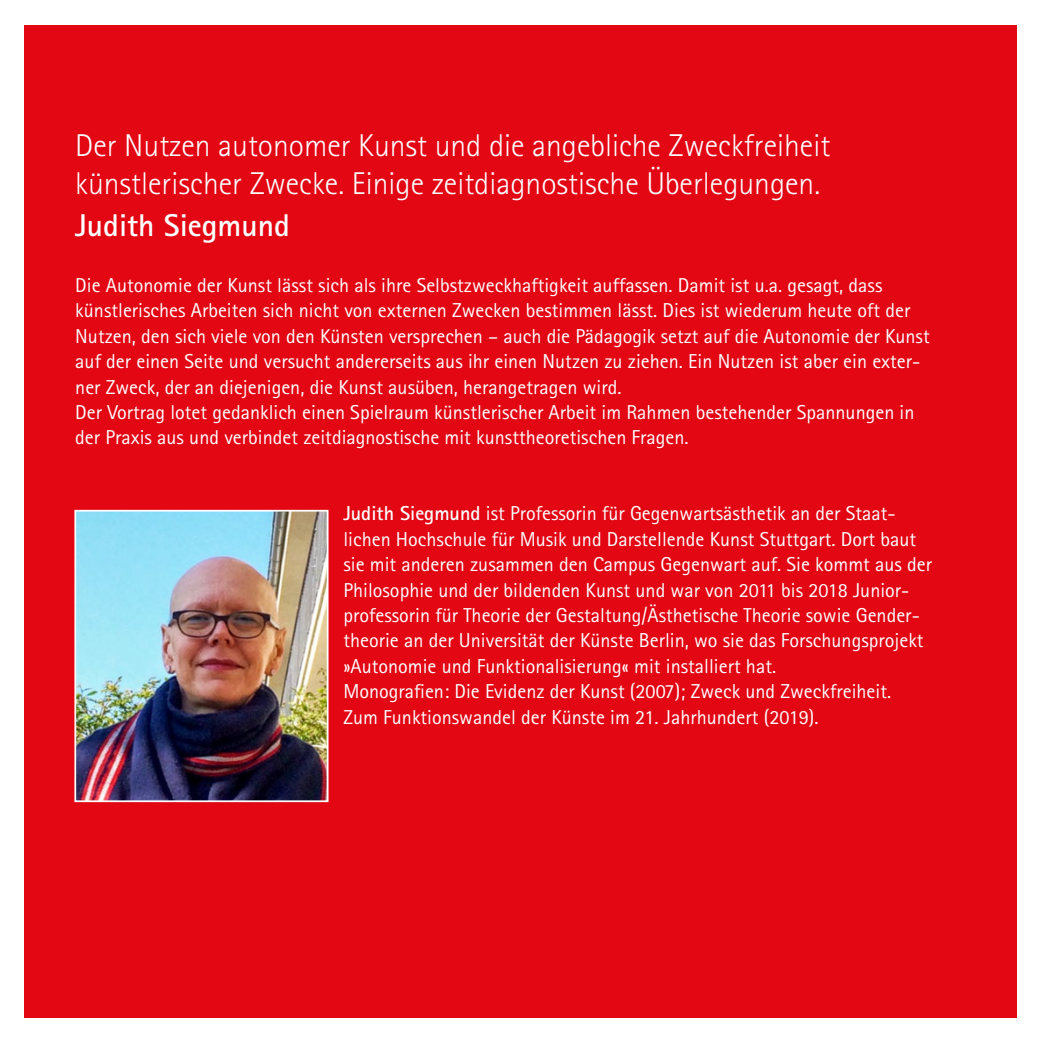
<style>
.page{position:relative;width:1042px;height:1042px;background:#fff}
.page>*{position:absolute;margin:0;border:0;box-sizing:border-box;transform-origin:0 0}
.t1{font:300 31.5px/37.8px "Rotis Sans Serif Std";color:#fff}
.t2{font:700 31.5px "Rotis Sans Serif Std";color:#fff}
.t3{font:20.12px/25.4px "Rotis Sans Serif Std";color:#fff}
.s1{font-weight:700}
</style>
<div class="page">
<div style="left:25px;top:25px;width:992px;height:992px;background:#e30613"></div>
<img style="left:77px;top:513px;width:248px;height:286px">
<div style="left:74px;top:510px;width:254px;height:292px;border:2px solid #fff"></div>
<h1 class="t1" style="left:75px;top:126px;width:756px">Der Nutzen autonomer Kunst und die angebliche Zweckfreiheit künstlerischer Zwecke. Einige zeitdiagnostische Überlegungen.</h1>
<h1 class="t2" style="left:75px;top:206px;width:216px">Judith Siegmund</h1>
<p class="t3" style="left:75px;top:272px;width:856px">Die Autonomie der Kunst lässt sich als ihre Selbstzweckhaftigkeit auffassen. Damit ist u.a. gesagt, dass künstlerisches Arbeiten sich nicht von externen Zwecken bestimmen lässt. Dies ist wiederum heute oft der Nutzen, den sich viele von den Künsten versprechen – auch die Pädagogik setzt auf die Autonomie der Kunst auf der einen Seite und versucht andererseits aus ihr einen Nutzen zu ziehen. Ein Nutzen ist aber ein exter&shy;ner Zweck, der an diejenigen, die Kunst ausüben, herangetragen wird.<br>Der Vortrag lotet gedanklich einen Spielraum künstlerischer Arbeit im Rahmen bestehender Spannungen in der Praxis aus und verbindet zeitdiagnostische mit kunsttheoretischen Fragen.</p>
<p class="t3" style="left:343px;top:501px;width:590px"><span class="s1">Judith Siegmund</span> ist Professorin für Gegenwartsästhetik an der Staat&shy;lichen Hochschule für Musik und Darstellende Kunst Stuttgart. Dort baut sie mit anderen zusammen den Campus Gegenwart auf. Sie kommt aus der Philosophie und der bildenden Kunst und war von 2011 bis 2018 Junior&shy;professorin für Theorie der Gestaltung/Ästhetische Theorie sowie Gender&shy;theorie an der Universität der Künste Berlin, wo sie das Forschungsprojekt »Autonomie und Funktionalisierung« mit installiert hat.<br>Monografien: Die Evidenz der Kunst (2007); Zweck und Zweckfreiheit.<br>Zum Funktionswandel der Künste im 21. Jahrhundert (2019).</p>
</div>
